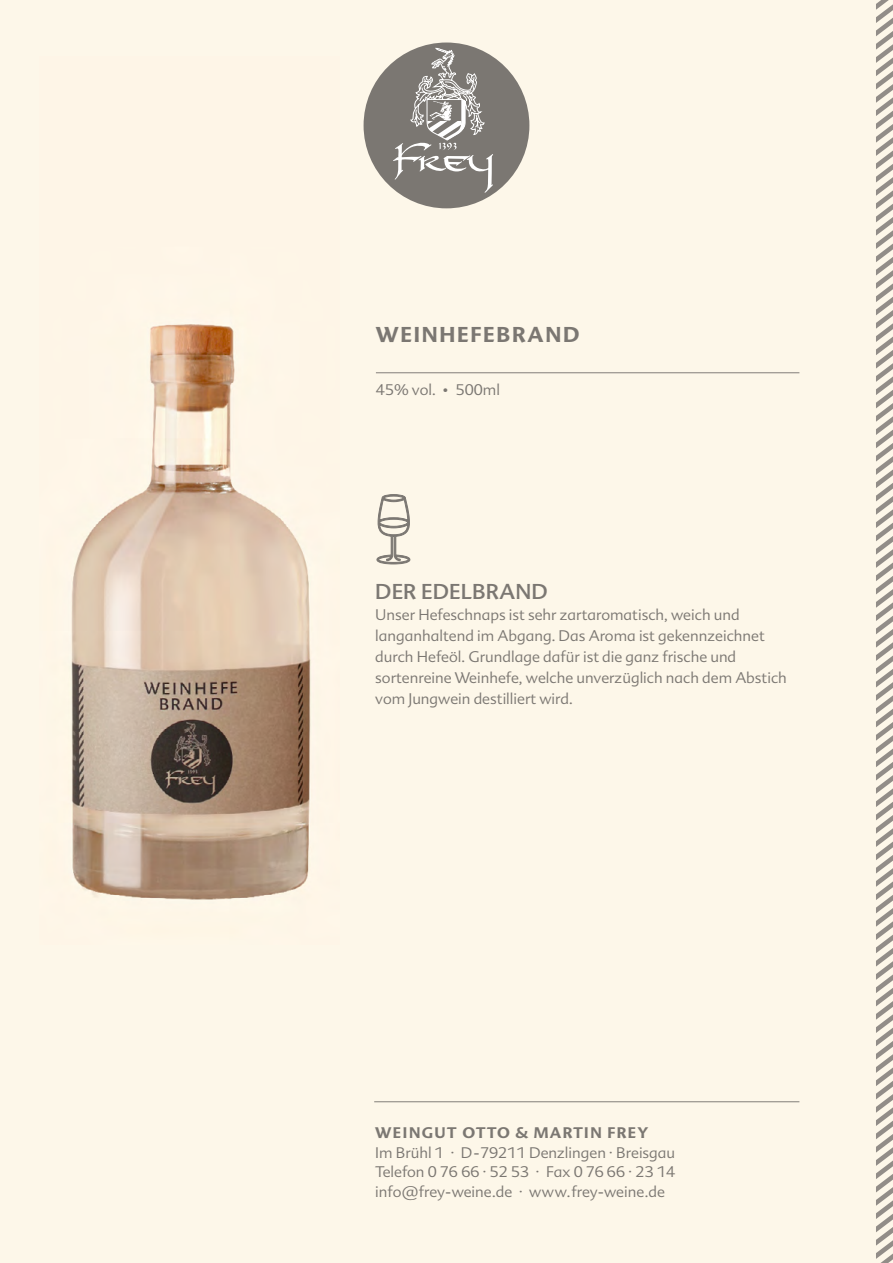
<style>
.page{position:relative;width:893px;height:1263px;background:#fdf7e9}
.page>*{position:absolute;margin:0;border:0;box-sizing:border-box;transform-origin:0 0}
.t1{font:700 21px "Advert Offc";letter-spacing:.08em;color:#7b7772}
.t2{font:21px "Advert Offc";color:#7b7772}
.t3{font:300 15px/21px "Advert Offc";color:#7b7772}
.t4{font:700 15px "Advert Offc";letter-spacing:.08em;color:#7b7772}
</style>
<div class="page">
<svg style="left:876px;top:0;width:17px;height:1263px"></svg>
<hr style="left:376px;top:372px;width:423px;height:1px;background:#827e79">
<hr style="left:374px;top:1101px;width:425px;height:1px;background:#827e79">
<svg style="left:377px;top:494px;width:33px;height:70px"></svg>
<div style="left:364px;top:43px;width:165px;height:165px;background:#7b7772;border-radius:50%"></div>
<svg style="left:393px;top:48px;width:100px;height:145px"></svg>
<img style="left:71px;top:324px;width:240px;height:576px">
<h1 class="t1" style="left:376px;top:321px;width:205px">WEINHEFEBRAND</h1>
<p class="t3" style="left:376px;top:379px;width:126px">45% vol. • 500ml</p>
<h1 class="t2" style="left:375px;top:579px;width:174px">DER EDELBRAND</h1>
<p class="t3" style="left:375px;top:604px;width:413px">Unser Hefeschnaps ist sehr zartaromatisch, weich und langanhaltend im Abgang. Das Aroma ist gekennzeichnet durch Hefeöl. Grundlage dafür ist die ganz frische und sortenreine Weinhefe, welche unverzüglich nach dem Abstich vom Jungwein destilliert wird.</p>
<p class="t4" style="left:375px;top:1123px;width:275px">WEINGUT OTTO &amp; MARTIN FREY</p>
<p class="t3" style="left:375px;top:1143px;width:301px;line-height:19.5px;text-align:justify">Im Brühl 1 · D-79211 Denzlingen · Breisgau Telefon 0 76 66 · 52 53 · Fax 0 76 66 · 23 14 info@frey-weine.de · www.frey-weine.de</p>
</div>
